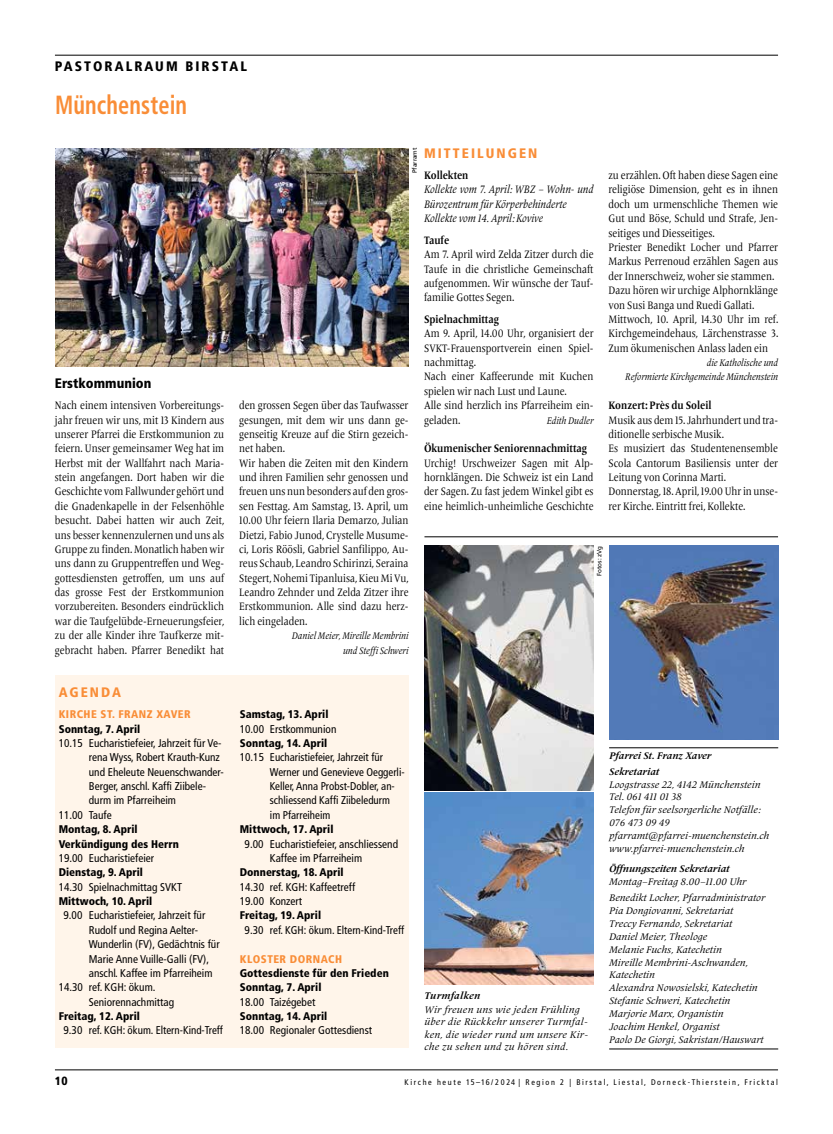
<style>
.page{position:relative;width:833px;height:1134px;background:#fff}
.page>*{position:absolute;margin:0;border:0;box-sizing:border-box;transform-origin:0 0}
.t1{font:700 condensed 26.25px "Frutiger LT Pro";letter-spacing:.005em;color:#f98d37;scale:.85 1}
.t2{font:900 condensed 13.75px "Frutiger LT Pro";letter-spacing:.15em;color:#000}
.t3{font:900 condensed 13.75px "Frutiger LT Pro";letter-spacing:.15em;color:#f98d37}
.t4{font:900 condensed 13.75px "Frutiger LT Pro";color:#000}
.t5{font:900 condensed 11.88px "Frutiger LT Pro";color:#000}
.t6{font:11.25px/14.4px "Frutiger Serif LT Pro";color:#000;scale:.85 1}
.t7{font:condensed 11.25px/14.4px "Frutiger LT Pro";color:#000}
.t8{font:italic 11.25px/14.4px "Frutiger Serif LT Pro";color:#000;scale:.85 1}
.t9{font:700 11.25px "Frutiger Serif LT Pro";color:#000;scale:.85 1}
.t10{font:900 condensed 11.12px/14.4px "Frutiger LT Pro";color:#000}
.t11{font:900 condensed 11.12px "Frutiger LT Pro";letter-spacing:.04em;color:#f98d37}
.t12{font:italic 10px/12.9px "Frutiger Serif LT Pro";color:#000}
.t13{font:italic 10px/12.5px "Frutiger Serif LT Pro";letter-spacing:.025em;color:#000}
.t14{font:italic 10px/14.4px "Frutiger Serif LT Pro";color:#000;text-align:right;scale:.85 1}
.t15{font:italic 700 10px/16px "Frutiger Serif LT Pro";color:#000}
.t16{font:italic 700 10px "Frutiger Serif LT Pro";letter-spacing:.025em;color:#000}
.t17{font:condensed 8.12px "Frutiger LT Pro";letter-spacing:.2em;color:#000}
.t18{font:6.25px "Frutiger LT Pro";color:#000}
</style>
<div class="page">
<hr style="left:55px;top:1070px;width:723px;height:1px;background:#000">
<hr style="left:55px;top:55px;width:723px;height:1px;background:#000">
<img style="left:55px;top:148px;width:353px;height:218px">
<div style="left:55px;top:675px;width:353px;height:373px;background:#fff5ea"></div>
<hr style="left:609px;top:747px;width:169px;height:1px;background:#000">
<hr style="left:609px;top:1049px;width:169px;height:1px;background:#000">
<hr style="left:424px;top:537px;width:354px;height:1px;background:#000">
<img style="left:424px;top:546px;width:169px;height:244px">
<img style="left:609px;top:546px;width:169px;height:194px">
<img style="left:424px;top:793px;width:169px;height:191px">
<p class="t2" style="left:55px;top:58px;width:194px">PASTORALRAUM BIRSTAL</p>
<h1 class="t1" style="left:55px;top:90px;width:157px">Münchenstein</h1>
<p class="t18" style="left:411px;top:173px;width:27px;rotate:-90deg">Pfarramt</p>
<p class="t3" style="left:424px;top:144px;width:115px">MITTEILUNGEN</p>
<p class="t9" style="left:424px;top:169px;width:54px">Kollekten</p>
<p class="t8" style="left:424px;top:182px;width:201px">Kollekte vom 7. April: WBZ – Wohn- und<br>Bürozentrum für Körperbehinderte<br>Kollekte vom 14. April: Kovive</p>
<p class="t9" style="left:424px;top:233px;width:31px">Taufe</p>
<p class="t6" style="left:424px;top:247px;width:201px;text-align:justify">Am 7. April wird Zelda Zitzer durch die Taufe in die christliche Gemeinschaft aufgenommen. Wir wünsche der Tauf&shy;familie Gottes Segen.</p>
<p class="t9" style="left:424px;top:312px;width:90px">Spielnachmittag</p>
<p class="t6" style="left:424px;top:326px;width:201px">Am 9. April, 14.00 Uhr, organisiert der<br>SVKT-Frauensportverein einen Spiel&shy;nachmittag.<br>Nach einer Kaffeerunde mit Kuchen spielen wir nach Lust und Laune.<br>Alle sind herzlich ins Pfarreiheim ein&shy;geladen.</p>
<p class="t6" style="left:608px;top:168px;width:201px">zu erzählen. Oft haben diese Sagen eine religiöse Dimension, geht es in ihnen doch um urmenschliche Themen wie Gut und Böse, Schuld und Strafe, Jen&shy;seitiges und Diesseitiges.<br>Priester Benedikt Locher und Pfarrer Markus Perrenoud erzählen Sagen aus der Innerschweiz, woher sie stammen.<br>Dazu hören wir urchige Alphornklänge von Susi Banga und Ruedi Gallati.<br>Mittwoch, 10. April, 14.30 Uhr im ref.<br>Kirchgemeindehaus, Lärchenstrasse 3.<br>Zum ökumenischen Anlass laden ein</p>
<p class="t14" style="left:625px;top:355px;width:181px">die Katholische und<br>Reformierte Kirchgemeinde Münchenstein</p>
<p class="t9" style="left:608px;top:399px;width:123px">Konzert: Près du Soleil</p>
<p class="t6" style="left:608px;top:413px;width:201px">Musik aus dem 15. Jahrhundert und tra&shy;ditionelle serbische Musik.<br>Es musiziert das Studentenensemble Scola Cantorum Basiliensis unter der Leitung von Corinna Marti.<br>Donnerstag, 18. April, 19.00 Uhr in unse&shy;rer Kirche. Eintritt frei, Kollekte.</p>
<p class="t4" style="left:55px;top:374px;width:98px">Erstkommunion</p>
<p class="t6" style="left:55px;top:398px;width:201px;text-align:justify">Nach einem intensiven Vorbereitungs&shy;jahr freuen wir uns, mit 13 Kindern aus unserer Pfarrei die Erstkommunion zu feiern. Unser gemeinsamer Weg hat im Herbst mit der Wallfahrt nach Maria&shy;stein angefangen. Dort haben wir die Geschichte vom Fallwunder gehört und die Gnadenkapelle in der Felsenhöhle besucht. Dabei hatten wir auch Zeit, uns besser kennenzulernen und uns als Gruppe zu finden. Monatlich haben wir uns dann zu Gruppentreffen und Weg&shy;gottesdiensten getroffen, um uns auf das grosse Fest der Erstkommunion vorzubereiten. Besonders eindrücklich war die Taufgelübde-Erneuerungsfeier, zu der alle Kinder ihre Taufkerze mit&shy;gebracht haben. Pfarrer Benedikt hat</p>
<p class="t6" style="left:239px;top:398px;width:201px">den grossen Segen über das Taufwasser gesungen, mit dem wir uns dann ge&shy;genseitig Kreuze auf die Stirn gezeich&shy;net haben.<br>Wir haben die Zeiten mit den Kindern und ihren Familien sehr genossen und freuen uns nun besonders auf den gros&shy;sen Festtag. Am Samstag, 13. April, um 10.00 Uhr feiern Ilaria Demarzo, Julian Dietzi, Fabio Junod, Crystelle Musume&shy;ci, Loris Röösli, Gabriel Sanfilippo, Au&shy;reus Schaub, Leandro Schirinzi, Seraina Stegert, Nohemi Tipanluisa, Kieu Mi Vu, Leandro Zehnder und Zelda Zitzer ihre Erstkommunion. Alle sind dazu herz&shy;lich eingeladen.</p>
<p class="t14" style="left:546px;top:413px;width:57px">Edith Dudler</p>
<p class="t9" style="left:424px;top:442px;width:193px">Ökumenischer Seniorennachmittag</p>
<p class="t6" style="left:424px;top:456px;width:201px;text-align:justify">Urchig! Urschweizer Sagen mit Alp&shy;hornklängen. Die Schweiz ist ein Land der Sagen. Zu fast jedem Winkel gibt es eine heimlich-unheimliche Geschichte</p>
<p class="t18" style="left:595px;top:576px;width:32px;rotate:-90deg">Fotos: zVg</p>
<p class="t14" style="left:292px;top:629px;width:139px">Daniel Meier, Mireille Membrini und Steffi Schweri</p>
<p class="t3" style="left:59px;top:683px;width:64px">AGENDA</p>
<p class="t11" style="left:59px;top:707px;width:133px">KIRCHE ST. FRANZ XAVER</p>
<p class="t10" style="left:59px;top:721px;width:83px">Sonntag, 7. April</p>
<p class="t7" style="left:59px;top:736px;width:164px">10.15 Eucharistiefeier, Jahrzeit für Ve-</p>
<p class="t7" style="left:89px;top:750px;width:133px">rena Wyss, Robert Krauth-Kunz</p>
<p class="t7" style="left:89px;top:765px;width:136px">und Eheleute Neuenschwander-</p>
<p class="t7" style="left:89px;top:779px;width:119px">Berger, anschl. Kaffi Ziibele-</p>
<p class="t7" style="left:89px;top:793px;width:89px">durm im Pfarreiheim</p>
<p class="t7" style="left:59px;top:808px;width:55px">11.00 Taufe</p>
<p class="t10" style="left:59px;top:822px;width:122px">Montag, 8. April<br>Verkündigung des Herrn</p>
<p class="t7" style="left:59px;top:851px;width:97px">19.00 Eucharistiefeier</p>
<p class="t10" style="left:59px;top:865px;width:86px">Dienstag, 9. April</p>
<p class="t7" style="left:59px;top:880px;width:125px">14.30 Spielnachmittag SVKT</p>
<p class="t10" style="left:59px;top:894px;width:95px">Mittwoch, 10. April</p>
<p class="t7" style="left:64px;top:908px;width:143px">9.00 Eucharistiefeier, Jahrzeit für</p>
<p class="t7" style="left:89px;top:923px;width:111px">Rudolf und Regina Aelter-</p>
<p class="t7" style="left:89px;top:937px;width:132px">Wunderlin (FV), Gedächtnis für</p>
<p class="t7" style="left:89px;top:951px;width:122px">Marie Anne Vuille-Galli (FV),</p>
<p class="t7" style="left:89px;top:966px;width:125px">anschl. Kaffee im Pfarreiheim</p>
<p class="t7" style="left:59px;top:980px;width:98px">14.30 ref. KGH: ökum.</p>
<p class="t7" style="left:89px;top:995px;width:87px">Seniorennachmittag</p>
<p class="t10" style="left:59px;top:1009px;width:83px">Freitag, 12. April</p>
<p class="t7" style="left:64px;top:1023px;width:161px">9.30 ref. KGH: ökum. Eltern-Kind-Treff</p>
<p class="t10" style="left:240px;top:707px;width:90px">Samstag, 13. April</p>
<p class="t7" style="left:240px;top:721px;width:98px">10.00 Erstkommunion</p>
<p class="t10" style="left:240px;top:736px;width:89px">Sonntag, 14. April</p>
<p class="t7" style="left:270px;top:750px;width:136px;text-indent:-30px">10.15 Eucharistiefeier, Jahrzeit für<br>Werner und Genevieve Oeggerli-<br>Keller, Anna Probst-Dobler, an&shy;schliessend Kaffi Ziibeledurm<br>im Pfarreiheim</p>
<p class="t10" style="left:240px;top:822px;width:95px">Mittwoch, 17. April</p>
<p class="t7" style="left:270px;top:836px;width:130px;text-indent:-25px">9.00 Eucharistiefeier, anschliessend<br>Kaffee im Pfarreiheim</p>
<p class="t10" style="left:240px;top:865px;width:105px">Donnerstag, 18. April</p>
<p class="t7" style="left:240px;top:880px;width:117px">14.30 ref. KGH: Kaffeetreff<br>19.00 Konzert</p>
<p class="t10" style="left:240px;top:908px;width:83px">Freitag, 19. April</p>
<p class="t7" style="left:245px;top:923px;width:161px">9.30 ref. KGH: ökum. Eltern-Kind-Treff</p>
<p class="t11" style="left:240px;top:952px;width:104px">KLOSTER DORNACH</p>
<p class="t10" style="left:240px;top:966px;width:150px">Gottesdienste für den Frieden<br>Sonntag, 7. April</p>
<p class="t7" style="left:240px;top:995px;width:77px">18.00 Taizégebet</p>
<p class="t10" style="left:240px;top:1009px;width:89px">Sonntag, 14. April</p>
<p class="t7" style="left:240px;top:1023px;width:134px">18.00 Regionaler Gottesdienst</p>
<p class="t16" style="left:424px;top:989px;width:57px">Turmfalken</p>
<p class="t13" style="left:424px;top:1003px;width:165px">Wir freuen uns wie jeden Frühling über die Rückkehr unserer Turmfal&shy;ken, die wieder rund um unsere Kir&shy;che zu sehen und zu hören sind.</p>
<p class="t15" style="left:609px;top:747px;width:104px">Pfarrei St. Franz Xaver<br>Sekretariat</p>
<p class="t12" style="left:609px;top:778px;width:162px">Loogstrasse 22, 4142 Münchenstein<br>Tel. 061 411 01 38<br>Telefon für seelsorgerliche Notfälle:<br>076 473 09 49 pfarramt@pfarrei-muenchenstein.ch www.pfarrei-muenchenstein.ch</p>
<p class="t15" style="left:609px;top:860px;width:122px">Öffnungszeiten Sekretariat</p>
<p class="t12" style="left:609px;top:873px;width:158px;line-height:16.4px">Montag–Freitag 8.00–11.00 Uhr<br>Benedikt Locher, Pfarradministrator</p>
<p class="t12" style="left:609px;top:904px;width:156px">Pia Dongiovanni, Sekretariat<br>Treccy Fernando, Sekretariat<br>Daniel Meier, Theologe<br>Melanie Fuchs, Katechetin<br>Mireille Membrini-Aschwanden,<br>Katechetin<br>Alexandra Nowosielski, Katechetin<br>Stefanie Schweri, Katechetin<br>Marjorie Marx, Organistin<br>Joachim Henkel, Organist<br>Paolo De Giorgi, Sakristan/Hauswart</p>
<p class="t5" style="left:55px;top:1074px;width:14px">10</p>
<p class="t17" style="left:405px;top:1077px;width:375px">Kirche heute 15–16/2024 | Region 2 | Birstal, Liestal, Dorneck-Thierstein, Fricktal</p>
</div>
